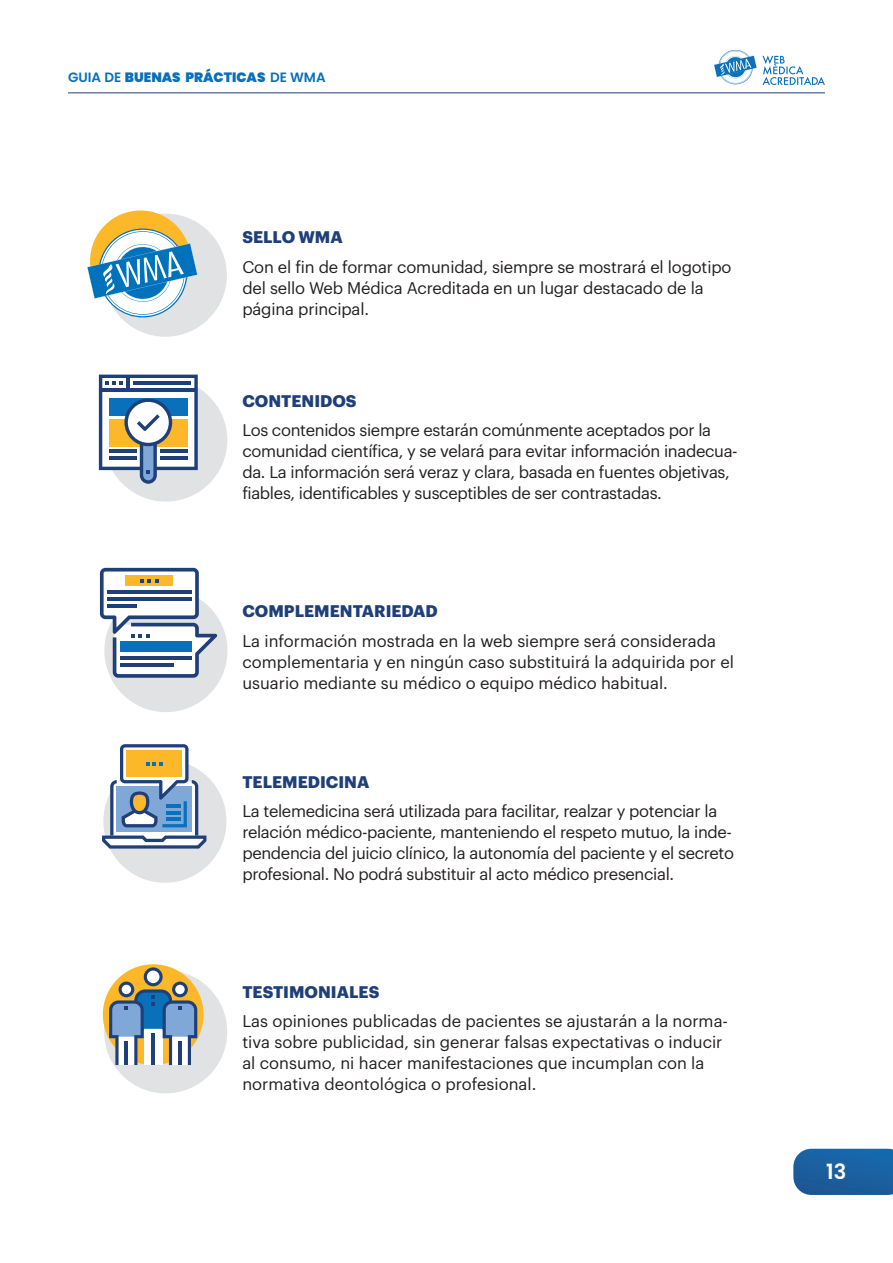
<style>
.page{position:relative;width:893px;height:1263px;background:#fff}
.page>*{position:absolute;margin:0;border:0;box-sizing:border-box;transform-origin:0 0}
.t1{font:600 21px "Poppins";color:#fff}
.t2{font:16.5px/21px "Graphik";letter-spacing:-.015em;color:#231f20}
.t3{font:700 16.5px "Graphik";color:#1f3f79}
.t4{font:900 13.5px "Poppins";color:#0970b9}
.s1{font-weight:600}
</style>
<div class="page">
<hr style="left:68px;top:92px;width:757px;height:1px;background:#1f3f79">
<svg style="left:714px;top:49px;width:111px;height:36px"></svg>
<svg style="left:793px;top:1149px;width:100px;height:46px;background:#2165a3"></svg>
<div style="left:104px;top:214px;width:123px;height:123px;background:#e1e2e4;border-radius:50%"></div>
<div style="left:90px;top:210px;width:101px;height:101px;background:#fcb828;border-radius:50%"></div>
<svg style="left:87px;top:225px;width:110px;height:96px"></svg>
<div style="left:104px;top:378px;width:123px;height:124px;background:#e1e2e4;border-radius:50%"></div>
<svg style="left:99px;top:375px;width:99px;height:109px"></svg>
<div style="left:104px;top:970px;width:123px;height:123px;background:#e1e2e4;border-radius:50%"></div>
<svg style="left:103px;top:964px;width:101px;height:101px"></svg>
<svg style="left:109px;top:967px;width:88px;height:98px;background:#9aa4a2"></svg>
<div style="left:103px;top:760px;width:123px;height:123px;background:#e1e2e4;border-radius:50%"></div>
<svg style="left:102px;top:744px;width:104px;height:104px"></svg>
<hr style="left:166px;top:804px;width:14px;height:4px;background:#0970b9">
<hr style="left:166px;top:811px;width:14px;height:3px;background:#0970b9">
<hr style="left:166px;top:817px;width:14px;height:4px;background:#0970b9">
<div style="left:104px;top:589px;width:123px;height:123px;background:#e1e2e4;border-radius:50%"></div>
<svg style="left:100px;top:568px;width:117px;height:110px"></svg>
<p class="t4" style="left:68px;top:70px;width:259px"><span class="s1">GUIA DE</span> BUENAS PRÁCTICAS <span class="s1">DE WMA</span></p>
<p class="t3" style="left:242px;top:224px;width:102px">SELLO WMA</p>
<p class="t2" style="left:242px;top:255px;width:491px">Con el fin de formar comunidad, siempre se mostrará el logotipo del sello Web Médica Acreditada en un lugar destacado de la página principal.</p>
<p class="t3" style="left:242px;top:388px;width:116px">CONTENIDOS</p>
<p class="t2" style="left:242px;top:419px;width:497px">Los contenidos siempre estarán comúnmente aceptados por la comunidad científica, y se velará para evitar información inadecua&shy;da. La información será veraz y clara, basada en fuentes objetivas, fiables, identificables y susceptibles de ser contrastadas.</p>
<p class="t3" style="left:242px;top:599px;width:197px">COMPLEMENTARIEDAD</p>
<p class="t2" style="left:242px;top:629px;width:493px">La información mostrada en la web siempre será considerada complementaria y en ningún caso substituirá la adquirida por el usuario mediante su médico o equipo médico habitual.</p>
<p class="t3" style="left:242px;top:769px;width:129px">TELEMEDICINA</p>
<p class="t2" style="left:242px;top:799px;width:493px">La telemedicina será utilizada para facilitar, realzar y potenciar la relación médico-paciente, manteniendo el respeto mutuo, la inde&shy;pendencia del juicio clínico, la autonomía del paciente y el secreto profesional. No podrá substituir al acto médico presencial.</p>
<p class="t3" style="left:242px;top:979px;width:139px">TESTIMONIALES</p>
<p class="t2" style="left:242px;top:1009px;width:487px">Las opiniones publicadas de pacientes se ajustarán a la norma&shy;tiva sobre publicidad, sin generar falsas expectativas o inducir al consumo, ni hacer manifestaciones que incumplan con la normativa deontológica o profesional.</p>
<p class="t1" style="left:826px;top:1160px;width:22px">13</p>
</div>
